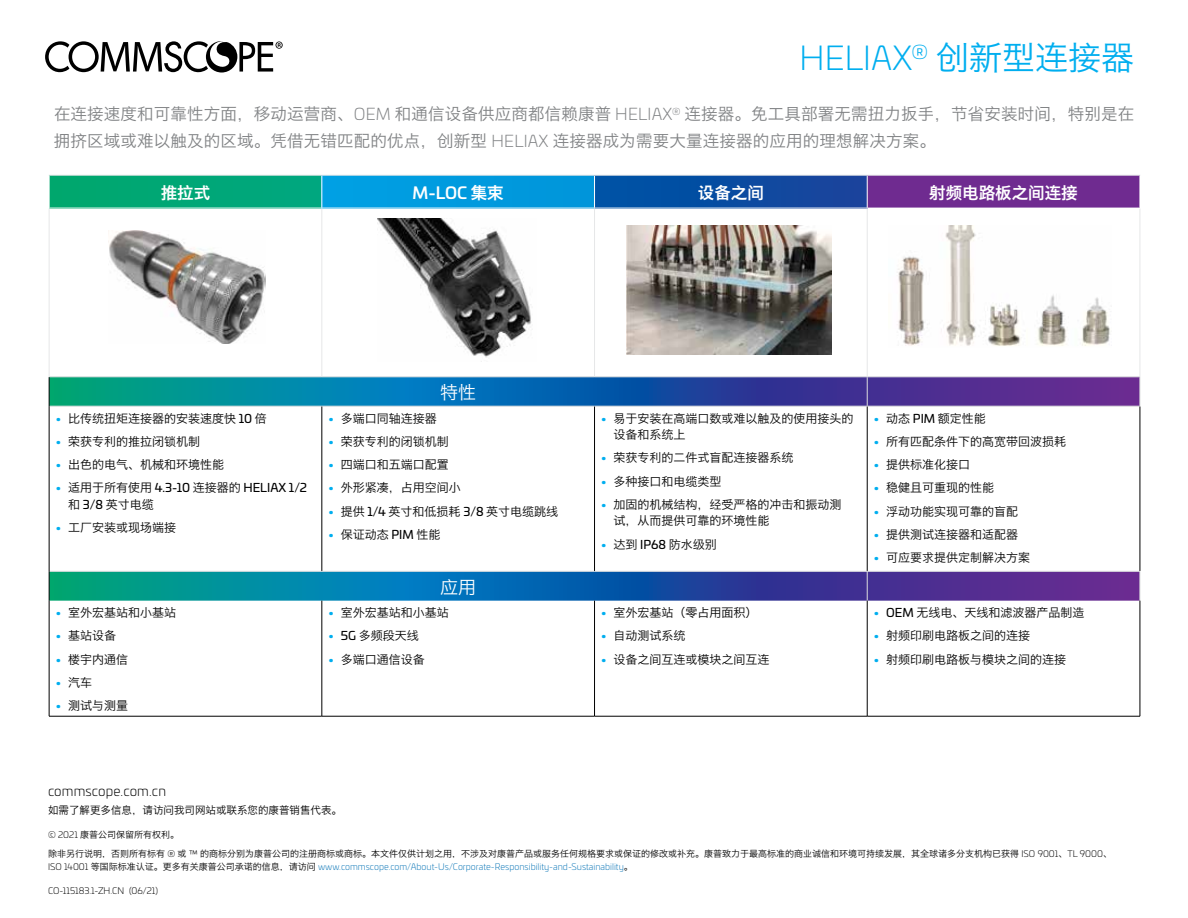
<style>
.page{position:relative;width:1188px;height:918px;background:#fff}
.page>*{position:absolute;margin:0;border:0;box-sizing:border-box;transform-origin:0 0}
.t1{font:300 33px "Univia Pro";color:#00aeef}
.t2{font:18px "Hiragino Sans GB W3";color:#fff}
.t3{font:16.5px/27px "Hiragino Sans GB W3";letter-spacing:.01em;color:#808284}
.t4{font:16.5px "Hiragino Sans GB W6";color:#fff}
.t5{font:500 16.5px "Univia Pro";color:#fff}
.t6{font:300 13.5px "Univia Pro";letter-spacing:.01em;color:#000}
.t7{font:12px/16.5px "Hiragino Sans GB W3";color:#000}
.t8{font:12px "Univia Pro";color:#000}
.t9{font:10.5px "Hiragino Sans GB W3";color:#000}
.t10{font:9px/18.9px "Hiragino Sans GB W3";color:#000}
.t11{font:300 9px "Univia Pro";color:#137ab9}
.t12{font:300 9px "Univia Pro";color:#000}
.s1{font-family:"Hiragino Sans GB W3";font-weight:400}
.s2{font-family:"Univia Pro";font-weight:300}
.s3{font-family:"Hiragino Sans GB W6";font-weight:400}
.s4{font-family:"Univia Pro";color:#00aeef}
.s5{font-family:"Univia Pro"}
.s6{color:#00aeef}
.s7{font-family:"Hiragino Sans GB W3"}
.s8{color:#000}
.s9{font-family:"Hiragino Sans GB W3";font-weight:400;color:#000}
</style>
<div class="page">
<img style="left:898px;top:226px;width:212px;height:120px">
<img style="left:377px;top:218px;width:154px;height:144px">
<div style="left:49px;top:175px;width:273px;height:33px;background:#00a776"></div>
<div style="left:322px;top:175px;width:273px;height:33px;background:#009ade"></div>
<div style="left:595px;top:175px;width:272px;height:33px;background:linear-gradient(to right,#0054a6,#1b439b)"></div>
<div style="left:867px;top:175px;width:273px;height:33px;background:#6f2b90"></div>
<hr style="left:49px;top:376px;width:273px;height:1px;background:#dcddde">
<hr style="left:322px;top:376px;width:273px;height:1px;background:#dcddde">
<hr style="left:595px;top:376px;width:272px;height:1px;background:#dcddde">
<hr style="left:867px;top:376px;width:273px;height:1px;background:#dcddde">
<hr style="left:49px;top:406px;width:273px;height:1px;background:#dcddde">
<hr style="left:322px;top:406px;width:273px;height:1px;background:#dcddde">
<hr style="left:595px;top:406px;width:272px;height:1px;background:#dcddde">
<hr style="left:867px;top:406px;width:273px;height:1px;background:#dcddde">
<svg style="left:50px;top:571px;width:1091px;height:30px"></svg>
<svg style="left:49px;top:377px;width:1092px;height:29px"></svg>
<hr style="left:49px;top:571px;width:1px;height:30px;background:#000">
<hr style="left:49px;top:716px;width:273px;height:1px;background:#000">
<hr style="left:322px;top:716px;width:273px;height:1px;background:#000">
<hr style="left:595px;top:716px;width:272px;height:1px;background:#000">
<hr style="left:867px;top:716px;width:273px;height:1px;background:#000">
<hr style="left:49px;top:406px;width:1px;height:165px;background:#000">
<hr style="left:322px;top:407px;width:1px;height:164px;background:#000">
<hr style="left:594px;top:407px;width:1px;height:164px;background:#000">
<hr style="left:867px;top:407px;width:1px;height:164px;background:#000">
<hr style="left:1140px;top:407px;width:1px;height:164px;background:#000">
<hr style="left:49px;top:601px;width:1px;height:115px;background:#000">
<hr style="left:322px;top:601px;width:1px;height:115px;background:#000">
<hr style="left:594px;top:601px;width:1px;height:115px;background:#000">
<hr style="left:867px;top:601px;width:1px;height:115px;background:#000">
<hr style="left:1140px;top:601px;width:1px;height:115px;background:#000">
<hr style="left:49px;top:208px;width:1px;height:168px;background:#e6e7e8">
<hr style="left:321px;top:208px;width:1px;height:168px;background:#e6e7e8">
<hr style="left:594px;top:208px;width:1px;height:168px;background:#e6e7e8">
<hr style="left:867px;top:208px;width:1px;height:168px;background:#e6e7e8">
<hr style="left:1140px;top:208px;width:1px;height:168px;background:#e6e7e8">
<hr style="left:49px;top:208px;width:273px;height:1px;background:#fff">
<hr style="left:322px;top:208px;width:273px;height:1px;background:#fff">
<hr style="left:867px;top:208px;width:273px;height:1px;background:#fff">
<hr style="left:49px;top:176px;width:1px;height:32px;background:#fff">
<hr style="left:321px;top:176px;width:1px;height:32px;background:#fff">
<hr style="left:594px;top:176px;width:1px;height:32px;background:#fff">
<hr style="left:867px;top:176px;width:1px;height:32px;background:#fff">
<hr style="left:49px;top:175px;width:273px;height:1px;background:#e6e7e8">
<hr style="left:322px;top:175px;width:273px;height:1px;background:#e6e7e8">
<hr style="left:595px;top:175px;width:272px;height:1px;background:#e6e7e8">
<hr style="left:867px;top:175px;width:273px;height:1px;background:#e6e7e8">
<svg style="left:45px;top:41px;width:238px;height:32px"></svg>
<img style="left:109px;top:231px;width:156px;height:113px">
<img style="left:627px;top:226px;width:205px;height:128px">
<h1 class="t1" style="left:800px;top:34px;width:336px">HELIAX<sup>®</sup> <span class="s1">创新型连接器</span></h1>
<h3 class="t3" style="left:54px;top:100px;width:1082px">在连接速度和可靠性方面，移动运营商、<span class="s2">OEM</span> 和通信设备供应商都信赖康普 <span class="s2">HELIAX</span><sup>®</sup> 连接器。免工具部署无需扭力扳手，节省安装时间，特别是在拥挤区域或难以触及的区域。凭借无错匹配的优点，创新型 <span class="s2">HELIAX</span> 连接器成为需要大量连接器的应用的理想解决方案。</h3>
<h3 class="t4" style="left:161px;top:182px;width:51px">推拉式</h3>
<h3 class="t5" style="left:413px;top:180px;width:93px">M-LOC <span class="s3">集束</span></h3>
<h3 class="t4" style="left:698px;top:182px;width:67px">设备之间</h3>
<h3 class="t4" style="left:929px;top:182px;width:150px">射频电路板之间连接</h3>
<p class="t7" style="left:55px;top:410px;width:213px"><span class="s4">•</span> 比传统扭矩连接器的安装速度快 <span class="s5">10</span> 倍</p>
<p class="t7" style="left:55px;top:433px;width:146px"><span class="s4">•</span> 荣获专利的推拉闭锁机制</p>
<p class="t7" style="left:55px;top:456px;width:170px"><span class="s4">•</span> 出色的电气、机械和环境性能</p>
<p class="t8" style="left:55px;top:479px;width:254px"><span class="s6">•</span> <span class="s7">适用于所有使用</span> 4.3-10 <span class="s7">连接器的</span> HELIAX 1/2</p>
<p class="t7" style="left:68px;top:496px;width:87px">和 <span class="s5">3/8</span> 英寸电缆</p>
<p class="t7" style="left:55px;top:519px;width:122px"><span class="s4">•</span> 工厂安装或现场端接</p>
<p class="t7" style="left:55px;top:604px;width:122px"><span class="s4">•</span> 室外宏基站和小基站</p>
<p class="t7" style="left:55px;top:627px;width:62px"><span class="s4">•</span> 基站设备</p>
<p class="t7" style="left:55px;top:651px;width:74px"><span class="s4">•</span> 楼宇内通信</p>
<p class="t7" style="left:55px;top:674px;width:38px"><span class="s4">•</span> 汽车</p>
<p class="t7" style="left:55px;top:697px;width:74px"><span class="s4">•</span> 测试与测量</p>
<h2 class="t2" style="left:440px;top:381px;width:38px">特性</h2>
<p class="t7" style="left:328px;top:410px;width:110px"><span class="s4">•</span> 多端口同轴连接器</p>
<p class="t7" style="left:328px;top:433px;width:122px"><span class="s4">•</span> 荣获专利的闭锁机制</p>
<p class="t7" style="left:328px;top:456px;width:122px"><span class="s4">•</span> 四端口和五端口配置</p>
<p class="t7" style="left:328px;top:479px;width:134px"><span class="s4">•</span> 外形紧凑，占用空间小</p>
<p class="t7" style="left:328px;top:503px;width:232px"><span class="s4">•</span> 提供 <span class="s5">1/4</span> 英寸和低损耗 <span class="s5">3/8</span> 英寸电缆跳线</p>
<p class="t7" style="left:328px;top:526px;width:114px"><span class="s4">•</span> 保证动态 <span class="s5">PIM</span> 性能</p>
<h2 class="t2" style="left:440px;top:576px;width:38px">应用</h2>
<p class="t7" style="left:328px;top:604px;width:122px"><span class="s4">•</span> 室外宏基站和小基站</p>
<p class="t7" style="left:328px;top:627px;width:92px"><span class="s4">•</span> <span class="s5">5G</span> 多频段天线</p>
<p class="t7" style="left:328px;top:651px;width:98px"><span class="s4">•</span> 多端口通信设备</p>
<p class="t7" style="left:613px;top:410px;width:241px;text-indent:-13px"><span class="s4">•</span> 易于安装在高端口数或难以触及的使用接头的设备和系统上</p>
<p class="t7" style="left:601px;top:449px;width:194px"><span class="s4">•</span> 荣获专利的二件式盲配连接器系统</p>
<p class="t7" style="left:601px;top:473px;width:122px"><span class="s4">•</span> 多种接口和电缆类型</p>
<p class="t7" style="left:613px;top:496px;width:229px;text-indent:-13px"><span class="s4">•</span> 加固的机械结构，经受严格的冲击和振动测试，从而提供可靠的环境性能</p>
<p class="t7" style="left:601px;top:536px;width:118px"><span class="s4">•</span> 达到 <span class="s5">IP68</span> 防水级别</p>
<p class="t7" style="left:601px;top:604px;width:158px"><span class="s4">•</span> 室外宏基站（零占用面积）</p>
<p class="t7" style="left:601px;top:627px;width:86px"><span class="s4">•</span> 自动测试系统</p>
<p class="t7" style="left:601px;top:651px;width:170px"><span class="s4">•</span> 设备之间互连或模块之间互连</p>
<p class="t7" style="left:873px;top:410px;width:114px"><span class="s4">•</span> 动态 <span class="s5">PIM</span> 额定性能</p>
<p class="t7" style="left:873px;top:433px;width:194px"><span class="s4">•</span> 所有匹配条件下的高宽带回波损耗</p>
<p class="t7" style="left:873px;top:456px;width:98px"><span class="s4">•</span> 提供标准化接口</p>
<p class="t7" style="left:873px;top:479px;width:122px"><span class="s4">•</span> 稳健且可重现的性能</p>
<p class="t7" style="left:873px;top:503px;width:146px"><span class="s4">•</span> 浮动功能实现可靠的盲配</p>
<p class="t7" style="left:873px;top:526px;width:146px"><span class="s4">•</span> 提供测试连接器和适配器</p>
<p class="t7" style="left:873px;top:549px;width:158px"><span class="s4">•</span> 可应要求提供定制解决方案</p>
<p class="t7" style="left:873px;top:604px;width:213px"><span class="s4">•</span> <span class="s5">OEM</span> 无线电、天线和滤波器产品制造</p>
<p class="t7" style="left:873px;top:627px;width:158px"><span class="s4">•</span> 射频印刷电路板之间的连接</p>
<p class="t7" style="left:873px;top:651px;width:194px"><span class="s4">•</span> 射频印刷电路板与模块之间的连接</p>
<p class="t6" style="left:48px;top:782px;width:120px">commscope.com.cn</p>
<p class="t9" style="left:48px;top:803px;width:295px">如需了解更多信息，请访问我司网站或联系您的康普销售代表。</p>
<p class="t10" style="left:48px;top:825px;width:1066px"><span class="s2">© 2021</span> 康普公司保留所有权利。<br>除非另行说明，否则所有标有 <span class="s2">®</span> 或 <span class="s2">™</span> 的商标分别为康普公司的注册商标或商标。本文件仅供计划之用，不涉及对康普产品或服务任何规格要求或保证的修改或补充。康普致力于最高标准的商业诚信和环境可持续发展，其全球诸多分支机构已获得 <span class="s2">ISO 9001</span>、<span class="s2">TL 9000</span>、</p>
<p class="t11" style="left:48px;top:861px;width:586px"><span class="s8">ISO 14001</span> <span class="s9">等国际标准认证。更多有关康普公司承诺的信息，请访问</span> www.commscope.com/About-Us/Corporate-Responsibility-and-Sustainability<span class="s9">。</span></p>
<p class="t12" style="left:48px;top:885px;width:112px">CO-115183.1-ZH.CN (06/21)</p>
</div>
